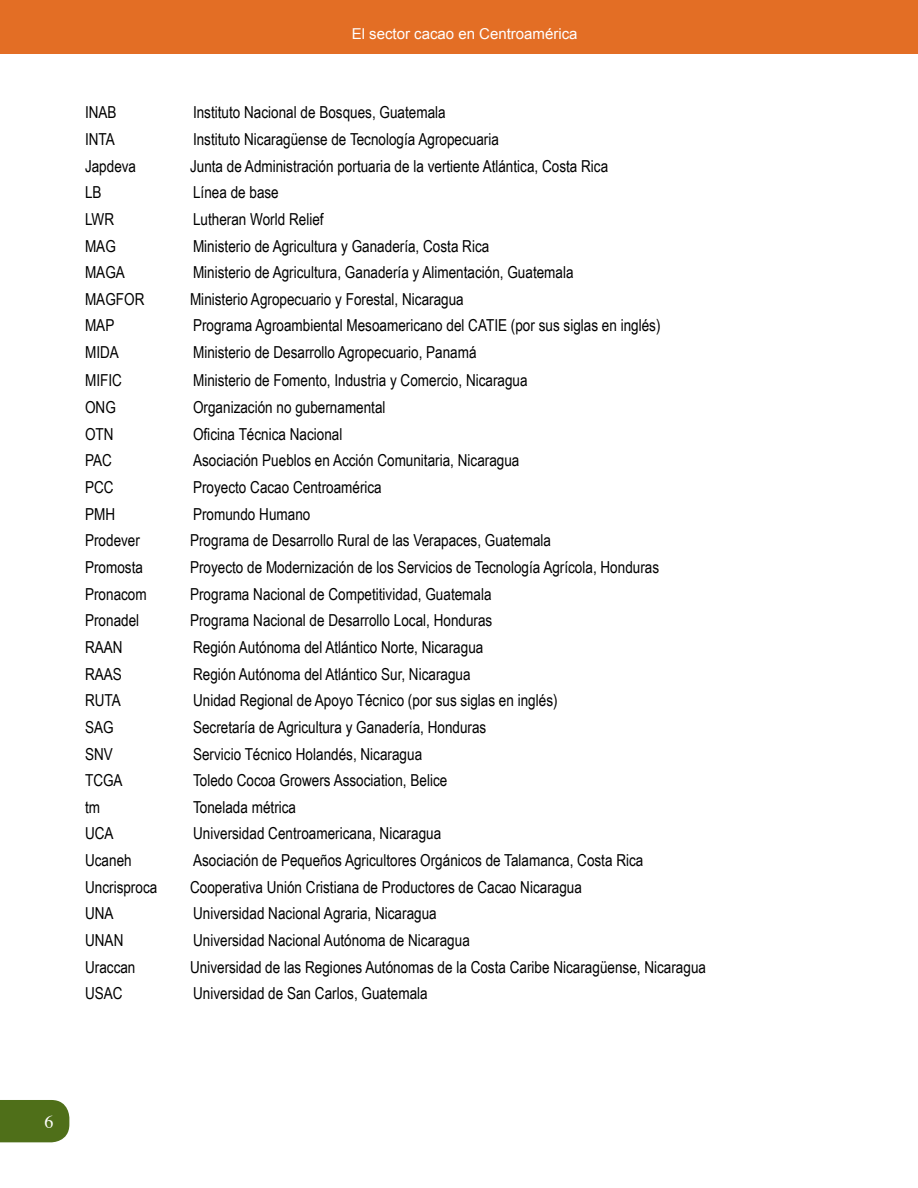
<style>
.page{position:relative;width:918px;height:1188px;background:#fff}
.page>*{position:absolute;margin:0;border:0;box-sizing:border-box;transform-origin:0 0}
.t1{font:18px "Times";color:#fff}
.t2{font:16.5px "Arial Narrow";color:#000}
.t3{font:15px "Arial";color:#fff}
</style>
<div class="page">
<div style="left:0;top:1100px;width:69px;height:42px;background:#4f6f19"></div>
<div style="left:0;top:0;width:918px;height:54px;background:#e36e25"></div>
<p class="t3" style="left:352px;top:26px;width:227px">El sector cacao en Centroamérica</p>
<p class="t2" style="left:85px;top:103px;width:33px">INAB</p>
<p class="t2" style="left:193px;top:103px;width:254px">Instituto Nacional de Bosques, Guatemala</p>
<p class="t2" style="left:85px;top:130px;width:31px">INTA</p>
<p class="t2" style="left:193px;top:130px;width:307px">Instituto Nicaragüense de Tecnología Agropecuaria</p>
<p class="t2" style="left:85px;top:156px;width:53px">Japdeva</p>
<p class="t2" style="left:190px;top:156px;width:420px">Junta de Administración portuaria de la vertiente Atlántica, Costa Rica</p>
<p class="t2" style="left:85px;top:183px;width:18px">LB</p>
<p class="t2" style="left:193px;top:183px;width:87px">Línea de base</p>
<p class="t2" style="left:85px;top:210px;width:31px">LWR</p>
<p class="t2" style="left:193px;top:210px;width:132px">Lutheran World Relief</p>
<p class="t2" style="left:85px;top:236px;width:32px">MAG</p>
<p class="t2" style="left:193px;top:236px;width:298px">Ministerio de Agricultura y Ganadería, Costa Rica</p>
<p class="t2" style="left:85px;top:263px;width:41px">MAGA</p>
<p class="t2" style="left:193px;top:263px;width:382px">Ministerio de Agricultura, Ganadería y Alimentación, Guatemala</p>
<p class="t2" style="left:85px;top:290px;width:61px">MAGFOR</p>
<p class="t2" style="left:190px;top:290px;width:275px">Ministerio Agropecuario y Forestal, Nicaragua</p>
<p class="t2" style="left:85px;top:316px;width:31px">MAP</p>
<p class="t2" style="left:193px;top:316px;width:469px">Programa Agroambiental Mesoamericano del CATIE (por sus siglas en inglés)</p>
<p class="t2" style="left:85px;top:343px;width:35px">MIDA</p>
<p class="t2" style="left:193px;top:343px;width:285px">Ministerio de Desarrollo Agropecuario, Panamá</p>
<p class="t2" style="left:85px;top:371px;width:38px">MIFIC</p>
<p class="t2" style="left:193px;top:371px;width:336px">Ministerio de Fomento, Industria y Comercio, Nicaragua</p>
<p class="t2" style="left:85px;top:398px;width:32px">ONG</p>
<p class="t2" style="left:193px;top:398px;width:194px">Organización no gubernamental</p>
<p class="t2" style="left:85px;top:425px;width:30px">OTN</p>
<p class="t2" style="left:193px;top:425px;width:151px">Oficina Técnica Nacional</p>
<p class="t2" style="left:85px;top:451px;width:28px">PAC</p>
<p class="t2" style="left:193px;top:451px;width:328px">Asociación Pueblos en Acción Comunitaria, Nicaragua</p>
<p class="t2" style="left:85px;top:478px;width:30px">PCC</p>
<p class="t2" style="left:193px;top:478px;width:190px">Proyecto Cacao Centroamérica</p>
<p class="t2" style="left:85px;top:504px;width:32px">PMH</p>
<p class="t2" style="left:193px;top:504px;width:119px">Promundo Humano</p>
<p class="t2" style="left:85px;top:531px;width:56px">Prodever</p>
<p class="t2" style="left:190px;top:531px;width:362px">Programa de Desarrollo Rural de las Verapaces, Guatemala</p>
<p class="t2" style="left:85px;top:558px;width:59px">Promosta</p>
<p class="t2" style="left:190px;top:558px;width:471px">Proyecto de Modernización de los Servicios de Tecnología Agrícola, Honduras</p>
<p class="t2" style="left:85px;top:584px;width:63px">Pronacom</p>
<p class="t2" style="left:190px;top:584px;width:303px">Programa Nacional de Competitividad, Guatemala</p>
<p class="t2" style="left:85px;top:611px;width:56px">Pronadel</p>
<p class="t2" style="left:190px;top:611px;width:304px">Programa Nacional de Desarrollo Local, Honduras</p>
<p class="t2" style="left:85px;top:638px;width:39px">RAAN</p>
<p class="t2" style="left:193px;top:638px;width:292px">Región Autónoma del Atlántico Norte, Nicaragua</p>
<p class="t2" style="left:85px;top:664px;width:38px">RAAS</p>
<p class="t2" style="left:193px;top:664px;width:279px">Región Autónoma del Atlántico Sur, Nicaragua</p>
<p class="t2" style="left:85px;top:691px;width:37px">RUTA</p>
<p class="t2" style="left:193px;top:691px;width:366px">Unidad Regional de Apoyo Técnico (por sus siglas en inglés)</p>
<p class="t2" style="left:85px;top:718px;width:30px">SAG</p>
<p class="t2" style="left:193px;top:718px;width:295px">Secretaría de Agricultura y Ganadería, Honduras</p>
<p class="t2" style="left:85px;top:744px;width:29px">SNV</p>
<p class="t2" style="left:193px;top:744px;width:231px">Servicio Técnico Holandés, Nicaragua</p>
<p class="t2" style="left:85px;top:771px;width:39px">TCGA</p>
<p class="t2" style="left:193px;top:771px;width:256px">Toledo Cocoa Growers Association, Belice</p>
<p class="t2" style="left:85px;top:798px;width:17px">tm</p>
<p class="t2" style="left:193px;top:798px;width:105px">Tonelada métrica</p>
<p class="t2" style="left:85px;top:824px;width:30px">UCA</p>
<p class="t2" style="left:193px;top:824px;width:250px">Universidad Centroamericana, Nicaragua</p>
<p class="t2" style="left:85px;top:851px;width:48px">Ucaneh</p>
<p class="t2" style="left:193px;top:851px;width:452px">Asociación de Pequeños Agricultores Orgánicos de Talamanca, Costa Rica</p>
<p class="t2" style="left:85px;top:878px;width:74px">Uncrisproca</p>
<p class="t2" style="left:190px;top:878px;width:393px">Cooperativa Unión Cristiana de Productores de Cacao Nicaragua</p>
<p class="t2" style="left:85px;top:904px;width:30px">UNA</p>
<p class="t2" style="left:193px;top:904px;width:245px">Universidad Nacional Agraria, Nicaragua</p>
<p class="t2" style="left:85px;top:931px;width:40px">UNAN</p>
<p class="t2" style="left:193px;top:931px;width:278px">Universidad Nacional Autónoma de Nicaragua</p>
<p class="t2" style="left:85px;top:957px;width:52px">Uraccan</p>
<p class="t2" style="left:190px;top:957px;width:517px">Universidad de las Regiones Autónomas de la Costa Caribe Nicaragüense, Nicaragua</p>
<p class="t2" style="left:85px;top:984px;width:39px">USAC</p>
<p class="t2" style="left:193px;top:984px;width:236px">Universidad de San Carlos, Guatemala</p>
<p class="t1" style="left:45px;top:1110px;width:10px">6</p>
</div>
